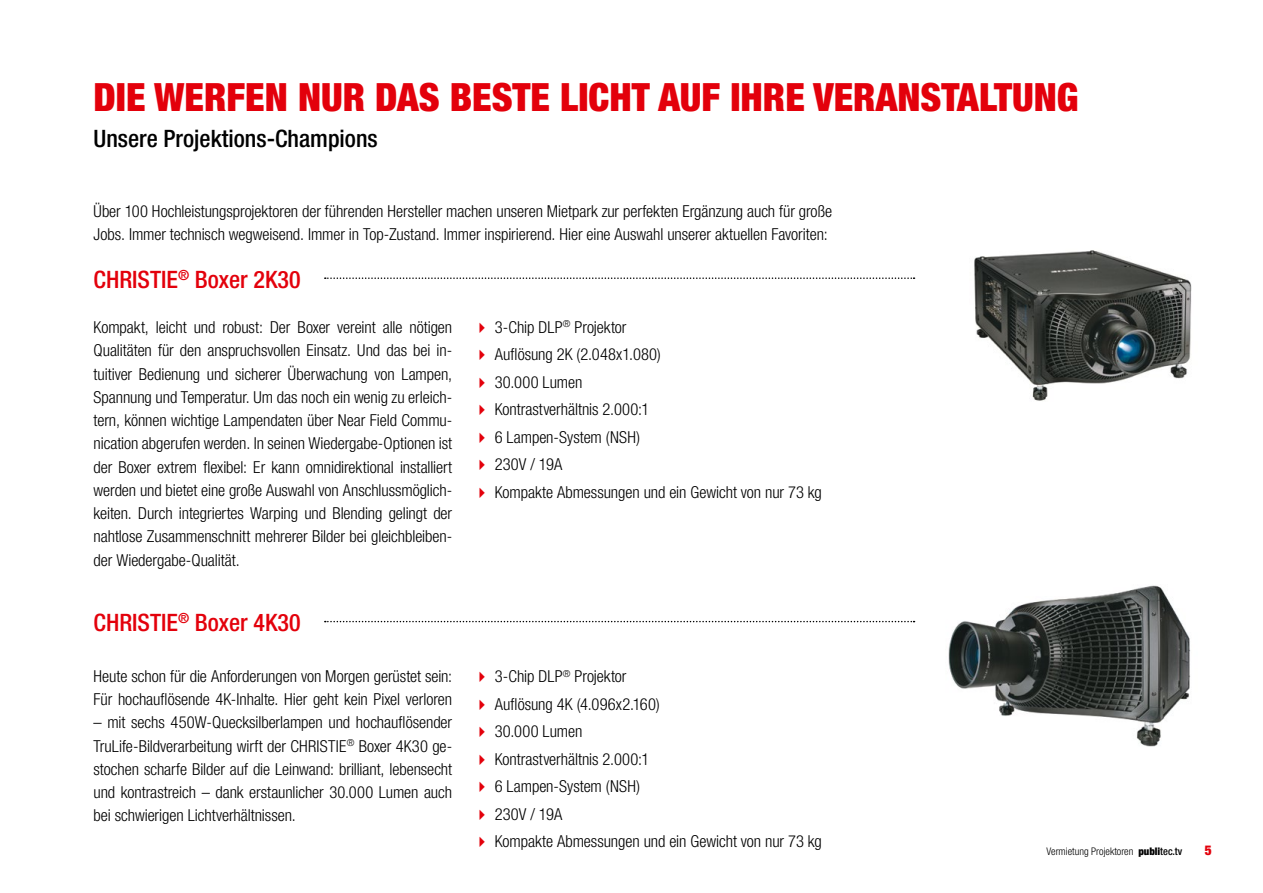
<style>
.page{position:relative;width:1263px;height:893px;background:#fff}
.page>*{position:absolute;margin:0;border:0;box-sizing:border-box;transform-origin:0 0}
.Headline{font:900 39px "publitec";color:#e3000b}
.Subline{font:500 24px "publitec";color:#e3000b}
.Subline-2{font:500 24px "publitec";color:#000}
.Copytext{font:16.5px/23.2px "publitec Standard";letter-spacing:-.005em;color:#000;text-align:justify}
.t1{font:900 13.5px "publitec";color:#e3000b}
.t2{font:10.5px "publitec Standard";color:#000}
.s1{font-family:"publitec";font-weight:900}
.s2{font-family:"publitec";font-weight:500}
</style>
<div class="page">
<img style="left:974px;top:250px;width:218px;height:151px">
<img style="left:948px;top:585px;width:243px;height:162px">
<svg style="left:325px;top:621px;width:589px;height:1px"></svg>
<svg style="left:325px;top:277px;width:589px;height:2px"></svg>
<p class="Headline" style="left:94px;top:73px;width:986px">DIE WERFEN NUR DAS BESTE LICHT AUF IHRE VERANSTALTUNG</p>
<p class="Subline-2" style="left:94px;top:124px;width:286px">Unsere Projektions-Champions</p>
<p class="Copytext" style="left:94px;top:199px;width:740px">Über 100 Hochleistungsprojektoren der führenden Hersteller machen unseren Mietpark zur perfekten Ergänzung auch für große<br>Jobs. Immer technisch wegweisend. Immer in Top-Zustand. Immer inspirierend. Hier eine Auswahl unserer aktuellen Favoriten:</p>
<p class="Subline" style="left:94px;top:265px;width:209px">CHRISTIE<sup>®</sup> Boxer 2K30</p>
<p class="Copytext" style="left:94px;top:315px;width:360px">Kompakt, leicht und robust: Der Boxer vereint alle nötigen Qualitäten für den anspruchsvollen Einsatz. Und das bei in&shy;tuitiver Bedienung und sicherer Überwachung von Lampen, Spannung und Temperatur. Um das noch ein wenig zu erleich&shy;tern, können wichtige Lampendaten über Near Field Commu&shy;nication abgerufen werden. In seinen Wiedergabe-Optionen ist der Boxer extrem flexibel: Er kann omnidirektional installiert werden und bietet eine große Auswahl von Anschlussmöglich&shy;keiten. Durch integriertes Warping und Blending gelingt der nahtlose Zusammenschnitt mehrerer Bilder bei gleichbleiben&shy;der Wiedergabe-Qualität.</p>
<p class="Subline" style="left:94px;top:608px;width:209px">CHRISTIE<sup>®</sup> Boxer 4K30</p>
<p class="Copytext" style="left:94px;top:664px;width:360px">Heute schon für die Anforderungen von Morgen gerüstet sein:<br>Für hochauflösende 4K-Inhalte. Hier geht kein Pixel verloren</p>
<p class="Copytext" style="left:94px;top:711px;width:360px">– mit sechs 450W-Quecksilberlampen und hochauflösender TruLife-Bildverarbeitung wirft der CHRISTIE<sup>®</sup> Boxer 4K30 ge&shy;stochen scharfe Bilder auf die Leinwand: brilliant, lebensecht und kontrastreich – dank erstaunlicher 30.000 Lumen auch bei schwierigen Lichtverhältnissen.</p>
<p class="Copytext" style="left:495px;top:315px;width:133px">3-Chip DLP<sup>®</sup> Projektor</p>
<p class="Copytext" style="left:495px;top:343px;width:168px">Auflösung 2K (2.048x1.080)</p>
<p class="Copytext" style="left:495px;top:370px;width:89px">30.000 Lumen</p>
<p class="Copytext" style="left:495px;top:398px;width:156px">Kontrastverhältnis 2.000:1</p>
<p class="Copytext" style="left:495px;top:425px;width:147px">6 Lampen-System (NSH)</p>
<p class="Copytext" style="left:495px;top:453px;width:69px">230V / 19A</p>
<p class="Copytext" style="left:495px;top:480px;width:329px">Kompakte Abmessungen und ein Gewicht von nur 73 kg</p>
<p class="Copytext" style="left:495px;top:664px;width:133px">3-Chip DLP<sup>®</sup> Projektor</p>
<p class="Copytext" style="left:495px;top:692px;width:166px">Auflösung 4K (4.096x2.160)</p>
<p class="Copytext" style="left:495px;top:719px;width:89px">30.000 Lumen</p>
<p class="Copytext" style="left:495px;top:747px;width:156px">Kontrastverhältnis 2.000:1</p>
<p class="Copytext" style="left:495px;top:774px;width:147px">6 Lampen-System (NSH)</p>
<p class="Copytext" style="left:495px;top:802px;width:69px">230V / 19A</p>
<p class="Copytext" style="left:495px;top:829px;width:329px">Kompakte Abmessungen und ein Gewicht von nur 73 kg</p>
<p class="t2" style="left:1046px;top:845px;width:137px">Vermietung Projektoren <span class="s1">publi</span><span class="s2">tec.tv</span></p>
<p class="t1" style="left:1205px;top:842px;width:9px">5</p>
</div>
